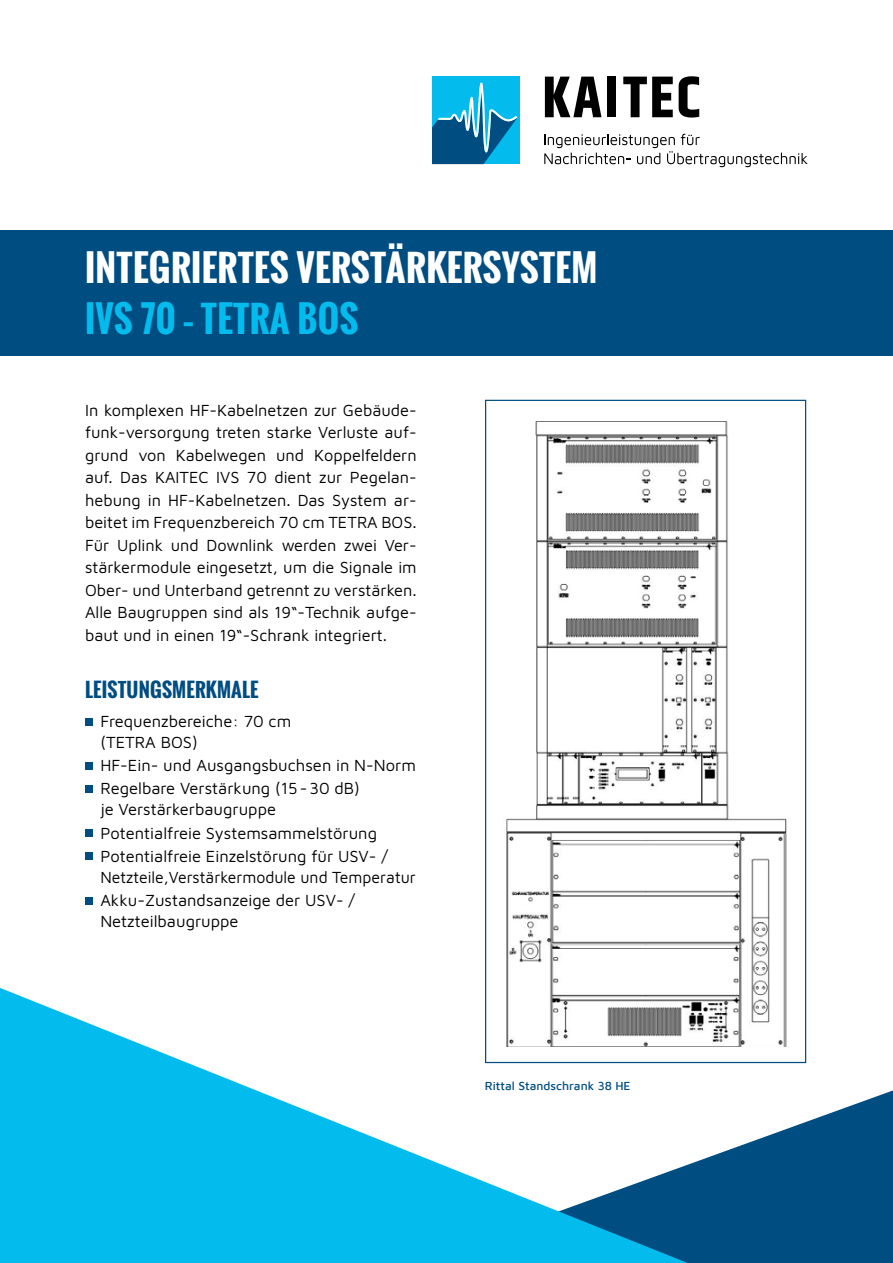
<style>
.page{position:relative;width:893px;height:1263px;background:#fff}
.page>*{position:absolute;margin:0;border:0;box-sizing:border-box;transform-origin:0 0}
.t1{font:700 35.7px "Oswald";letter-spacing:.01em;color:#fff}
.t2{font:700 35.7px "Oswald";letter-spacing:.01em;color:#04bbee}
.t3{font:700 19.5px "Oswald";letter-spacing:.01em;color:#004d82}
.t4{font:16.5px/22.5px "Maven Pro";color:#000}
.t5{font:16.5px/23.1px "Maven Pro";color:#000;scale:.96 1}
.t6{font:500 12px "Maven Pro";color:#004d82}
</style>
<div class="page">
<div style="left:0;top:230px;width:893px;height:125px;background:#004d82"></div>
<div style="left:432px;top:76px;width:88px;height:88px;background:#04bbee"></div>
<svg style="left:432px;top:82px;width:86px;height:82px"></svg>
<svg style="left:545px;top:77px;width:56px;height:40px"></svg>
<div style="left:607px;top:77px;width:9px;height:40px;background:#000"></div>
<svg style="left:623px;top:77px;width:50px;height:40px"></svg>
<svg style="left:679px;top:76px;width:20px;height:42px"></svg>
<svg style="left:544px;top:134px;width:264px;height:33px"></svg>
<div style="left:85px;top:718px;width:8px;height:8px;background:#004d82"></div>
<div style="left:85px;top:762px;width:8px;height:8px;background:#004d82"></div>
<div style="left:85px;top:785px;width:8px;height:8px;background:#004d82"></div>
<div style="left:85px;top:829px;width:8px;height:8px;background:#004d82"></div>
<div style="left:85px;top:853px;width:8px;height:7px;background:#004d82"></div>
<div style="left:85px;top:897px;width:8px;height:7px;background:#004d82"></div>
<div style="left:485px;top:400px;width:321px;height:663px;background:#fff;border:1px solid #004d82"></div>
<svg style="left:688px;top:1090px;width:205px;height:173px;fill:#004d82"></svg>
<svg style="left:0;top:988px;width:688px;height:275px;fill:#04bbee"></svg>
<img style="left:503px;top:421px;width:284px;height:625px">
<h1 class="t1" style="left:85px;top:241px;width:514px">INTEGRIERTES VERSTÄRKERSYSTEM</h1>
<h1 class="t2" style="left:85px;top:292px;width:275px">IVS 70 – TETRA BOS</h1>
<p class="t4" style="left:85px;top:398px;width:333px">In komplexen HF-Kabelnetzen zur Gebäude&shy;funk-versorgung treten starke Verluste auf&shy;grund von Kabelwegen und Koppelfeldern auf. Das KAITEC IVS 70 dient zur Pegelan&shy;hebung in HF-Kabelnetzen. Das System ar&shy;beitet im Frequenzbereich 70 cm TETRA BOS.<br>Für Uplink und Downlink werden zwei Ver&shy;stärkermodule eingesetzt, um die Signale im Ober- und Unterband getrennt zu verstärken.<br>Alle Baugruppen sind als 19“-Technik aufge&shy;baut und in einen 19“-Schrank integriert.</p>
<p class="t3" style="left:85px;top:675px;width:175px">LEISTUNGSMERKMALE</p>
<p class="t4" style="left:100px;top:710px;width:192px;line-height:21px">Frequenzbereiche: 70 cm (TETRA BOS)</p>
<p class="t4" style="left:100px;top:753px;width:317px;line-height:23.1px">HF-Ein- und Ausgangsbuchsen in N-Norm<br>Regelbare Verstärkung (15-30 dB)</p>
<p class="t4" style="left:100px;top:797px;width:289px;line-height:23.1px">je Verstärkerbaugruppe<br>Potentialfreie Systemsammelstörung<br>Potentialfreie Einzelstörung für USV- /</p>
<p class="t5" style="left:100px;top:864px;width:330px">Netzteile,Verstärkermodule und Temperatur<br>Akku-Zustandsanzeige der USV- /</p>
<p class="t4" style="left:100px;top:909px;width:140px">Netzteilbaugruppe</p>
<p class="t6" style="left:485px;top:1077px;width:147px">Rittal Standschrank 38 HE</p>
</div>
